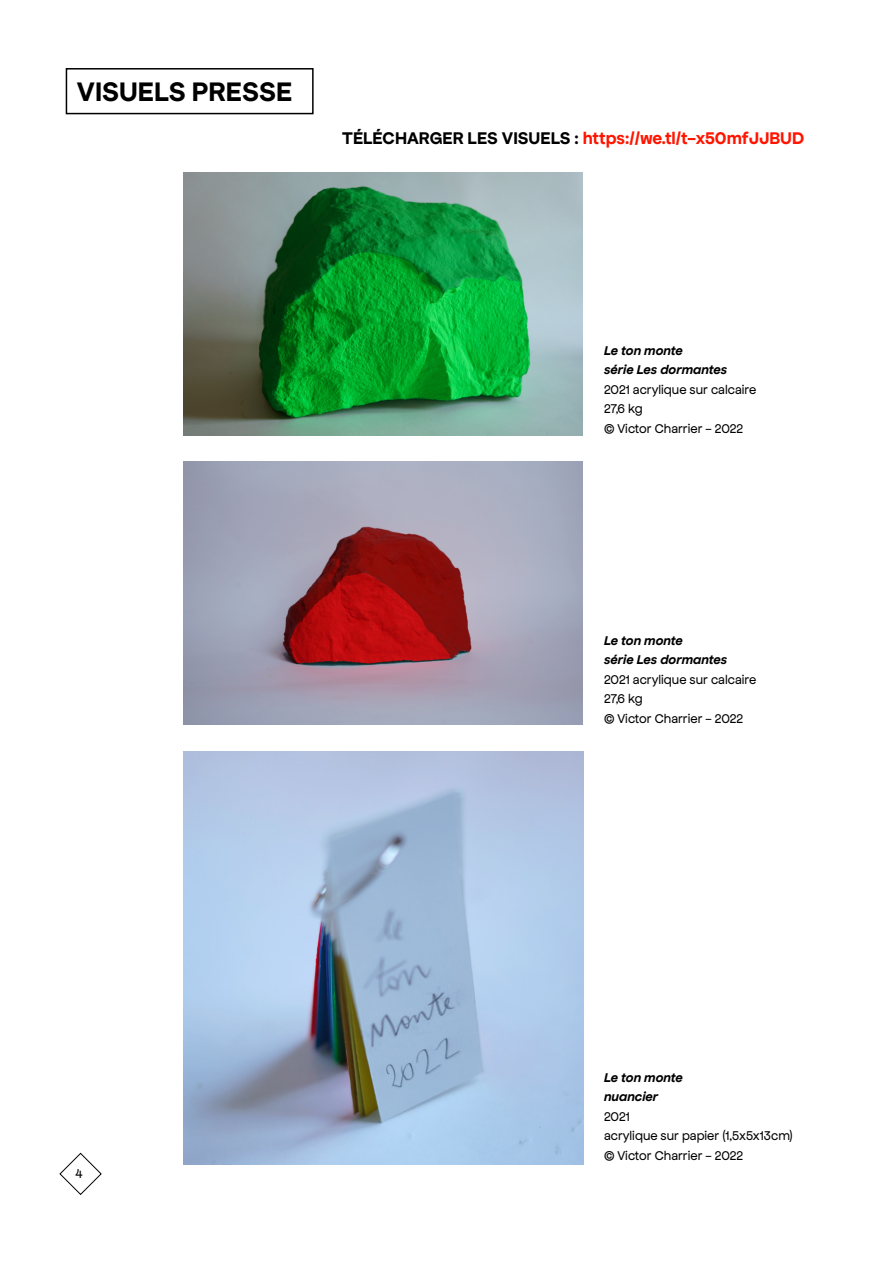
<style>
.page{position:relative;width:893px;height:1263px;background:#fff}
.page>*{position:absolute;margin:0;border:0;box-sizing:border-box;transform-origin:0 0}
.t1{font:700 28.5px "Frac Apfel";color:#000}
.t2{font:700 18px "Frac Apfel";color:#ff1500}
.t3{font:13.5px/19.5px "Frac Apfel";color:#000}
.t4{font:italic 700 13.5px/19.5px "Frac Apfel";color:#000}
.s1{color:#000}
</style>
<div class="page">
<svg style="left:59px;top:1152px;width:43px;height:43px"></svg>
<img style="left:183px;top:752px;width:401px;height:413px">
<img style="left:183px;top:461px;width:400px;height:264px">
<img style="left:183px;top:172px;width:400px;height:263px">
<div style="left:66px;top:68px;width:248px;height:46px;border:2px solid #000"></div>
<h1 class="t1" style="left:77px;top:76px;width:217px">VISUELS PRESSE</h1>
<h2 class="t2" style="left:342px;top:128px;width:463px"><span class="s1">TÉLÉCHARGER LES VISUELS :</span> https://we.tl/t-x50mfJJBUD</h2>
<p class="t4" style="left:604px;top:341px;width:125px">Le ton monte<br>série Les dormantes</p>
<p class="t3" style="left:604px;top:380px;width:154px">2021 acrylique sur calcaire<br>27,6 kg<br>© Victor Charrier - 2022</p>
<p class="t4" style="left:604px;top:631px;width:125px">Le ton monte<br>série Les dormantes</p>
<p class="t3" style="left:604px;top:670px;width:154px">2021 acrylique sur calcaire<br>27,6 kg<br>© Victor Charrier - 2022</p>
<p class="t3" style="left:76px;top:1164px;width:9px">4</p>
<p class="t4" style="left:604px;top:1068px;width:80px">Le ton monte nuancier</p>
<p class="t3" style="left:604px;top:1107px;width:190px">2021<br>acrylique sur papier (1,5x5x13cm) © Victor Charrier - 2022</p>
</div>
